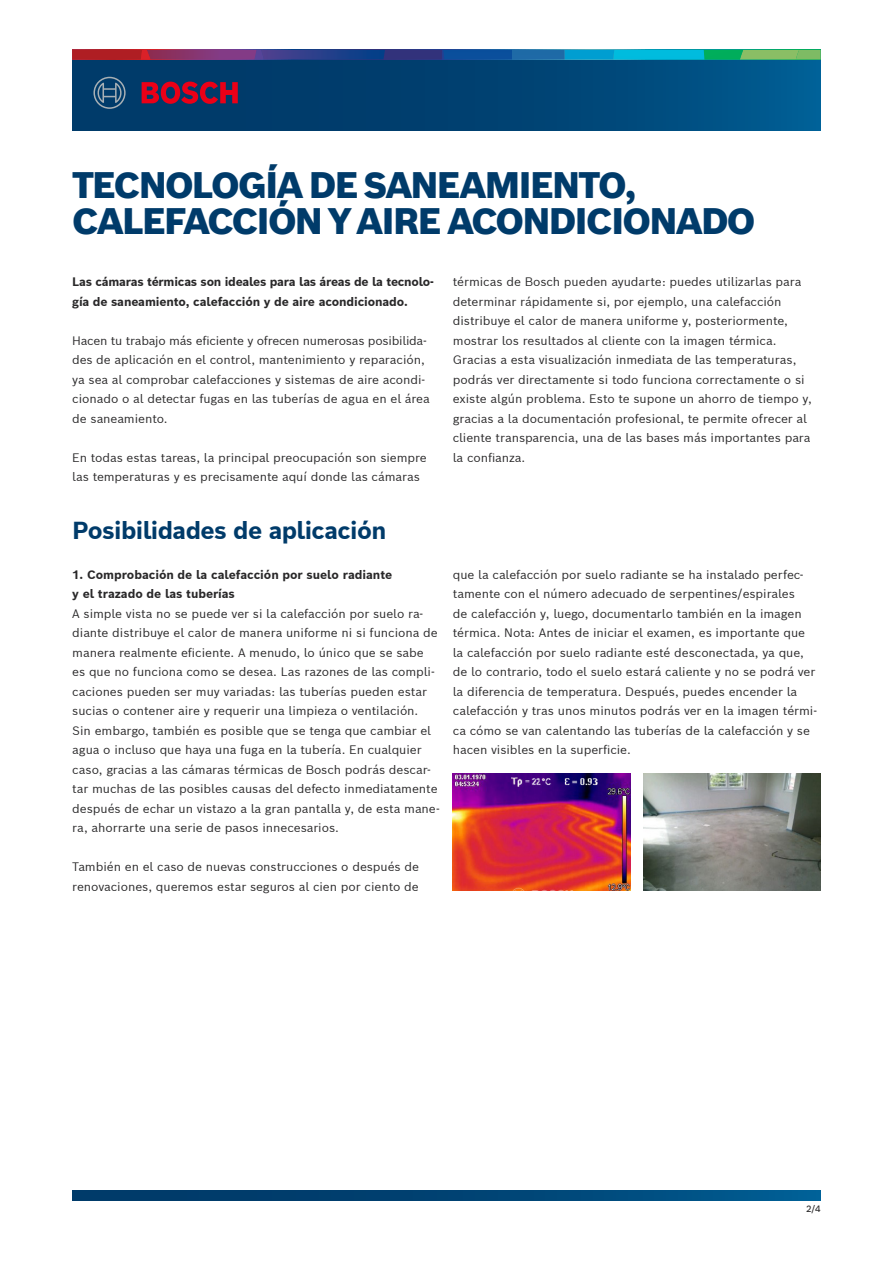
<style>
.page{position:relative;width:893px;height:1263px;background:#fff}
.page>*{position:absolute;margin:0;border:0;box-sizing:border-box;transform-origin:0 0}
.t1{font:900 36px/36px "Bosch Sans";letter-spacing:-.05em;color:#003b6a}
.t2{font:700 24px "Bosch Sans";letter-spacing:-.025em;color:#003b6a}
.t3{font:12px/19.5px "Bosch Sans";letter-spacing:-.005em;color:#292829}
.t4{font:700 12px/19.5px "Bosch Sans";letter-spacing:-.01em;color:#292829}
.t5{font:500 9px "Bosch Sans";color:#292829}
</style>
<div class="page">
<img style="left:453px;top:774px;width:177px;height:117px">
<img style="left:643px;top:774px;width:178px;height:117px">
<svg style="left:72px;top:59px;width:749px;height:71px;background:#014576"></svg>
<svg style="left:72px;top:1191px;width:749px;height:9px;background:#004677"></svg>
<svg style="left:72px;top:50px;width:749px;height:9px;background:#416687"></svg>
<svg style="left:142px;top:82px;width:96px;height:22px;background:#891839"></svg>
<svg style="left:93px;top:77px;width:33px;height:32px"></svg>
<h1 class="t1" style="left:72px;top:167px;width:685px">TECNOLOGÍA DE SANEAMIENTO,<br>CALEFACCIÓN Y AIRE ACONDICIONADO</h1>
<p class="t4" style="left:72px;top:272px;width:363px">Las cámaras térmicas son ideales para las áreas de la tecnolo&shy;gía de saneamiento, calefacción y de aire acondicionado.</p>
<p class="t3" style="left:72px;top:330px;width:359px">Hacen tu trabajo más eficiente y ofrecen numerosas posibilida&shy;des de aplicación en el control, mantenimiento y reparación, ya sea al comprobar calefacciones y sistemas de aire acondi&shy;cionado o al detectar fugas en las tuberías de agua en el área de saneamiento.</p>
<p class="t3" style="left:72px;top:447px;width:356px">En todas estas tareas, la principal preocupación son siempre las temperaturas y es precisamente aquí donde las cámaras</p>
<p class="t3" style="left:453px;top:272px;width:360px">térmicas de Bosch pueden ayudarte: puedes utilizarlas para determinar rápidamente si, por ejemplo, una calefacción distribuye el calor de manera uniforme y, posteriormente, mostrar los resultados al cliente con la imagen térmica.<br>Gracias a esta visualización inmediata de las temperaturas, podrás ver directamente si todo funciona correctamente o si existe algún problema. Esto te supone un ahorro de tiempo y, gracias a la documentación profesional, te permite ofrecer al cliente transparencia, una de las bases más importantes para la confianza.</p>
<h2 class="t2" style="left:72px;top:514px;width:316px">Posibilidades de aplicación</h2>
<p class="t4" style="left:72px;top:564px;width:321px">1. Comprobación de la calefacción por suelo radiante y el trazado de las tuberías</p>
<p class="t3" style="left:72px;top:603px;width:369px">A simple vista no se puede ver si la calefacción por suelo ra&shy;diante distribuye el calor de manera uniforme ni si funciona de manera realmente eficiente. A menudo, lo único que se sabe<br>es que no funciona como se desea. Las razones de las compli&shy;caciones pueden ser muy variadas: las tuberías pueden estar sucias o contener aire y requerir una limpieza o ventilación.<br>Sin embargo, también es posible que se tenga que cambiar el agua o incluso que haya una fuga en la tubería. En cualquier caso, gracias a las cámaras térmicas de Bosch podrás descar&shy;tar muchas de las posibles causas del defecto inmediatamente después de echar un vistazo a la gran pantalla y, de esta mane&shy;ra, ahorrarte una serie de pasos innecesarios.</p>
<p class="t3" style="left:72px;top:857px;width:348px">También en el caso de nuevas construcciones o después de renovaciones, queremos estar seguros al cien por ciento de</p>
<p class="t3" style="left:453px;top:564px;width:366px">que la calefacción por suelo radiante se ha instalado perfec&shy;tamente con el número adecuado de serpentines/espirales<br>de calefacción y, luego, documentarlo también en la imagen térmica. Nota: Antes de iniciar el examen, es importante que la calefacción por suelo radiante esté desconectada, ya que, de lo contrario, todo el suelo estará caliente y no se podrá ver la diferencia de temperatura. Después, puedes encender la calefacción y tras unos minutos podrás ver en la imagen térmi&shy;ca cómo se van calentando las tuberías de la calefacción y se hacen visibles en la superficie.</p>
<p class="t5" style="left:806px;top:1202px;width:16px">2/4</p>
</div>
